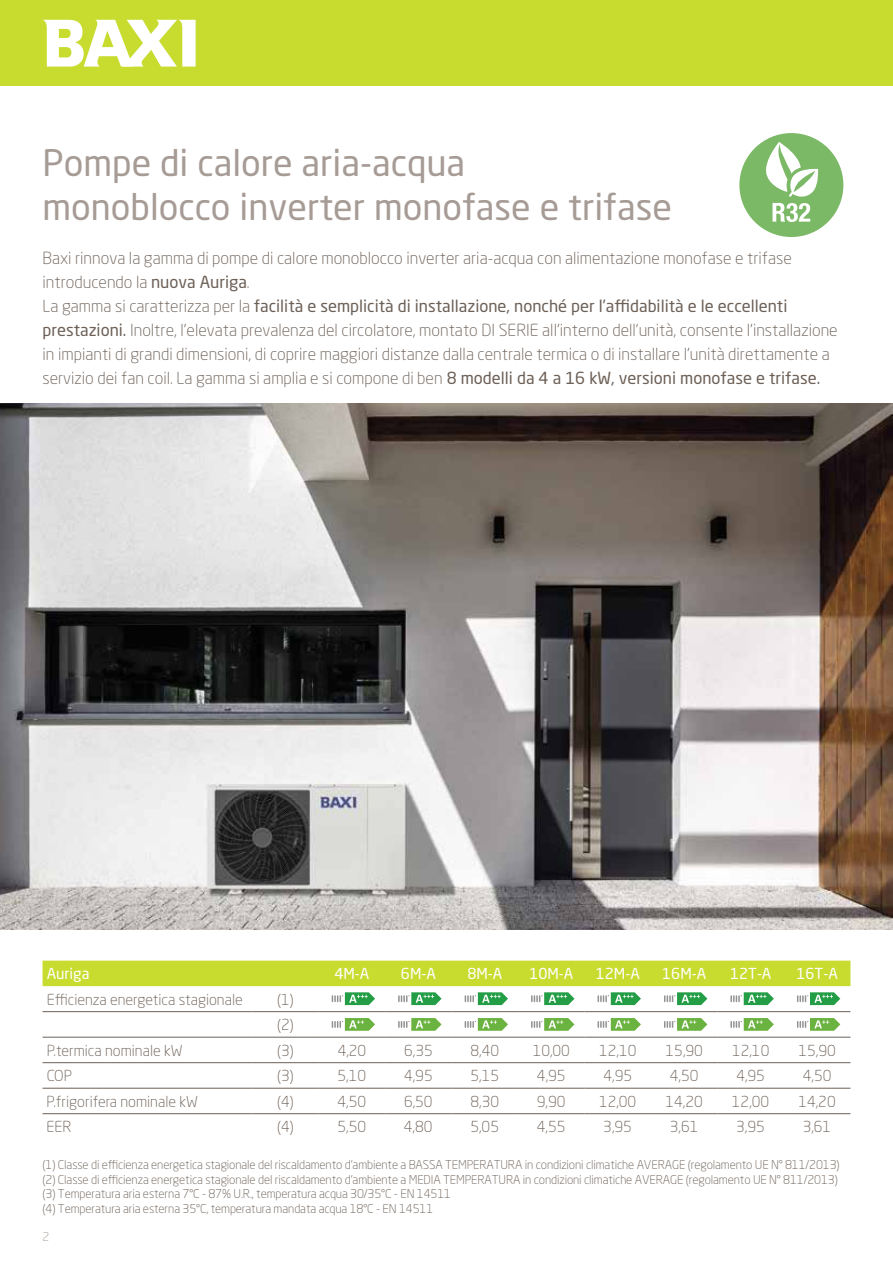
<style>
.page{position:relative;width:893px;height:1263px;background:#fff}
.page>*{position:absolute;margin:0;border:0;box-sizing:border-box;transform-origin:0 0}
.t1{font:36px/43.2px "Neo Sans Pro";color:#a69b95}
.t2{font:300 16.5px/24px "Neo Sans Pro";color:#6c6057}
.t3{font:300 15px/25.5px "Neo Sans Pro";color:#6c6057}
.t4{font:15px "Neo Sans Pro";color:#fff}
.t5{font:300 12px/14.4px "Neo Sans Pro";letter-spacing:-.01em;color:#6c6057}
.t6{font:300 12px "Neo Sans Pro";color:#a69b95}
.s1{font-weight:400}
</style>
<div class="page">
<div style="left:0;top:0;width:893px;height:85px;background:#c8dc30"></div>
<svg style="left:43px;top:20px;width:153px;height:47px"></svg>
<img style="left:0;top:404px;width:893px;height:526px">
<div style="left:43px;top:961px;width:807px;height:25px;background:#c8dc30"></div>
<hr style="left:43px;top:1011px;width:209px;height:1px;background:#6c6057">
<hr style="left:252px;top:1011px;width:67px;height:1px;background:#6c6057">
<hr style="left:319px;top:1011px;width:66px;height:1px;background:#6c6057">
<hr style="left:385px;top:1011px;width:67px;height:1px;background:#6c6057">
<hr style="left:452px;top:1011px;width:66px;height:1px;background:#6c6057">
<hr style="left:518px;top:1011px;width:67px;height:1px;background:#6c6057">
<hr style="left:585px;top:1011px;width:66px;height:1px;background:#6c6057">
<hr style="left:651px;top:1011px;width:66px;height:1px;background:#6c6057">
<hr style="left:717px;top:1011px;width:67px;height:1px;background:#6c6057">
<hr style="left:784px;top:1011px;width:66px;height:1px;background:#6c6057">
<hr style="left:43px;top:1037px;width:209px;height:1px;background:#6c6057">
<hr style="left:252px;top:1037px;width:67px;height:1px;background:#6c6057">
<hr style="left:319px;top:1037px;width:66px;height:1px;background:#6c6057">
<hr style="left:385px;top:1037px;width:67px;height:1px;background:#6c6057">
<hr style="left:452px;top:1037px;width:66px;height:1px;background:#6c6057">
<hr style="left:518px;top:1037px;width:67px;height:1px;background:#6c6057">
<hr style="left:585px;top:1037px;width:66px;height:1px;background:#6c6057">
<hr style="left:651px;top:1037px;width:66px;height:1px;background:#6c6057">
<hr style="left:717px;top:1037px;width:67px;height:1px;background:#6c6057">
<hr style="left:784px;top:1037px;width:66px;height:1px;background:#6c6057">
<hr style="left:43px;top:1062px;width:209px;height:1px;background:#6c6057">
<hr style="left:252px;top:1062px;width:67px;height:1px;background:#6c6057">
<hr style="left:319px;top:1062px;width:66px;height:1px;background:#6c6057">
<hr style="left:385px;top:1062px;width:67px;height:1px;background:#6c6057">
<hr style="left:452px;top:1062px;width:66px;height:1px;background:#6c6057">
<hr style="left:518px;top:1062px;width:67px;height:1px;background:#6c6057">
<hr style="left:585px;top:1062px;width:66px;height:1px;background:#6c6057">
<hr style="left:651px;top:1062px;width:66px;height:1px;background:#6c6057">
<hr style="left:717px;top:1062px;width:67px;height:1px;background:#6c6057">
<hr style="left:784px;top:1062px;width:66px;height:1px;background:#6c6057">
<hr style="left:43px;top:1088px;width:209px;height:1px;background:#6c6057">
<hr style="left:252px;top:1088px;width:67px;height:1px;background:#6c6057">
<hr style="left:319px;top:1088px;width:66px;height:1px;background:#6c6057">
<hr style="left:385px;top:1088px;width:67px;height:1px;background:#6c6057">
<hr style="left:452px;top:1088px;width:66px;height:1px;background:#6c6057">
<hr style="left:518px;top:1088px;width:67px;height:1px;background:#6c6057">
<hr style="left:585px;top:1088px;width:66px;height:1px;background:#6c6057">
<hr style="left:651px;top:1088px;width:66px;height:1px;background:#6c6057">
<hr style="left:717px;top:1088px;width:67px;height:1px;background:#6c6057">
<hr style="left:784px;top:1088px;width:66px;height:1px;background:#6c6057">
<hr style="left:43px;top:1113px;width:209px;height:1px;background:#6c6057">
<hr style="left:252px;top:1113px;width:67px;height:1px;background:#6c6057">
<hr style="left:319px;top:1113px;width:66px;height:1px;background:#6c6057">
<hr style="left:385px;top:1113px;width:67px;height:1px;background:#6c6057">
<hr style="left:452px;top:1113px;width:66px;height:1px;background:#6c6057">
<hr style="left:518px;top:1113px;width:67px;height:1px;background:#6c6057">
<hr style="left:585px;top:1113px;width:66px;height:1px;background:#6c6057">
<hr style="left:651px;top:1113px;width:66px;height:1px;background:#6c6057">
<hr style="left:717px;top:1113px;width:67px;height:1px;background:#6c6057">
<hr style="left:784px;top:1113px;width:66px;height:1px;background:#6c6057">
<svg style="left:331px;top:992px;width:44px;height:13px"></svg>
<svg style="left:398px;top:992px;width:44px;height:13px"></svg>
<svg style="left:464px;top:992px;width:44px;height:13px"></svg>
<svg style="left:531px;top:992px;width:43px;height:13px"></svg>
<svg style="left:597px;top:992px;width:44px;height:13px"></svg>
<svg style="left:664px;top:992px;width:43px;height:13px"></svg>
<svg style="left:730px;top:992px;width:44px;height:13px"></svg>
<svg style="left:797px;top:992px;width:43px;height:13px"></svg>
<svg style="left:331px;top:1018px;width:44px;height:13px"></svg>
<svg style="left:398px;top:1018px;width:44px;height:13px"></svg>
<svg style="left:464px;top:1018px;width:44px;height:13px"></svg>
<svg style="left:531px;top:1018px;width:43px;height:13px"></svg>
<svg style="left:597px;top:1018px;width:44px;height:13px"></svg>
<svg style="left:664px;top:1018px;width:43px;height:13px"></svg>
<svg style="left:730px;top:1018px;width:44px;height:13px"></svg>
<svg style="left:797px;top:1018px;width:43px;height:13px"></svg>
<div style="left:739px;top:133px;width:104px;height:104px;background:#7cb966;border-radius:50%"></div>
<svg style="left:772px;top:203px;width:38px;height:19px"></svg>
<svg style="left:766px;top:142px;width:52px;height:55px"></svg>
<h1 class="t1" style="left:43px;top:141px;width:631px">Pompe di calore aria-acqua<br>monoblocco inverter monofase e trifase</h1>
<p class="t2" style="left:43px;top:246px;width:797px">Baxi rinnova la gamma di pompe di calore monoblocco inverter aria-acqua con alimentazione monofase e trifase introducendo la <span class="s1">nuova Auriga</span>.<br>La gamma si caratterizza per la <span class="s1">facilità e semplicità di installazione, nonché per l’affidabilità e le eccellenti prestazioni.</span> Inoltre, l’elevata prevalenza del circolatore, montato DI SERIE all’interno dell’unità, consente l’installazione in impianti di grandi dimensioni, di coprire maggiori distanze dalla centrale termica o di installare l’unità direttamente a servizio dei fan coil. La gamma si amplia e si compone di ben <span class="s1">8 modelli da 4 a 16 kW, versioni monofase e trifase.</span></p>
<p class="t4" style="left:47px;top:964px;width:44px">Auriga</p>
<p class="t4" style="left:334px;top:964px;width:36px">4M-A</p>
<p class="t4" style="left:401px;top:964px;width:36px">6M-A</p>
<p class="t4" style="left:467px;top:964px;width:36px">8M-A</p>
<p class="t4" style="left:529px;top:964px;width:46px">10M-A</p>
<p class="t4" style="left:596px;top:964px;width:46px">12M-A</p>
<p class="t4" style="left:662px;top:964px;width:46px">16M-A</p>
<p class="t4" style="left:730px;top:964px;width:43px">12T-A</p>
<p class="t4" style="left:796px;top:964px;width:43px">16T-A</p>
<p class="t3" style="left:47px;top:986px;width:198px">Efficienza energetica stagionale</p>
<p class="t3" style="left:277px;top:986px;width:18px">(1) (2)</p>
<p class="t3" style="left:47px;top:1037px;width:137px">P.termica nominale kW</p>
<p class="t3" style="left:277px;top:1037px;width:18px">(3)</p>
<p class="t3" style="left:338px;top:1037px;width:30px">4,20</p>
<p class="t3" style="left:404px;top:1037px;width:30px">6,35</p>
<p class="t3" style="left:471px;top:1037px;width:30px">8,40</p>
<p class="t3" style="left:533px;top:1037px;width:39px">10,00</p>
<p class="t3" style="left:599px;top:1037px;width:39px">12,10</p>
<p class="t3" style="left:666px;top:1037px;width:39px">15,90</p>
<p class="t3" style="left:732px;top:1037px;width:39px">12,10</p>
<p class="t3" style="left:798px;top:1037px;width:39px">15,90</p>
<p class="t3" style="left:47px;top:1063px;width:27px">COP</p>
<p class="t3" style="left:277px;top:1063px;width:18px">(3)</p>
<p class="t3" style="left:338px;top:1063px;width:30px">5,10</p>
<p class="t3" style="left:404px;top:1063px;width:30px">4,95</p>
<p class="t3" style="left:470px;top:1063px;width:30px">5,15</p>
<p class="t3" style="left:537px;top:1063px;width:30px">4,95</p>
<p class="t3" style="left:603px;top:1063px;width:30px">4,95</p>
<p class="t3" style="left:670px;top:1063px;width:30px">4,50</p>
<p class="t3" style="left:736px;top:1063px;width:30px">4,95</p>
<p class="t3" style="left:803px;top:1063px;width:30px">4,50</p>
<p class="t3" style="left:47px;top:1088px;width:153px">P.frigorifera nominale kW</p>
<p class="t3" style="left:277px;top:1088px;width:18px">(4)</p>
<p class="t3" style="left:338px;top:1088px;width:30px">4,50</p>
<p class="t3" style="left:404px;top:1088px;width:30px">6,50</p>
<p class="t3" style="left:470px;top:1088px;width:30px">8,30</p>
<p class="t3" style="left:537px;top:1088px;width:30px">9,90</p>
<p class="t3" style="left:599px;top:1088px;width:39px">12,00</p>
<p class="t3" style="left:665px;top:1088px;width:39px">14,20</p>
<p class="t3" style="left:732px;top:1088px;width:39px">12,00</p>
<p class="t3" style="left:798px;top:1088px;width:39px">14,20</p>
<p class="t3" style="left:47px;top:1114px;width:26px">EER</p>
<p class="t3" style="left:277px;top:1114px;width:18px">(4)</p>
<p class="t3" style="left:337px;top:1114px;width:30px">5,50</p>
<p class="t3" style="left:404px;top:1114px;width:30px">4,80</p>
<p class="t3" style="left:470px;top:1114px;width:30px">5,05</p>
<p class="t3" style="left:537px;top:1114px;width:30px">4,55</p>
<p class="t3" style="left:603px;top:1114px;width:30px">3,95</p>
<p class="t3" style="left:670px;top:1114px;width:30px">3,61</p>
<p class="t3" style="left:736px;top:1114px;width:30px">3,95</p>
<p class="t3" style="left:803px;top:1114px;width:30px">3,61</p>
<p class="t5" style="left:43px;top:1157px;width:799px">(1) Classe di efficienza energetica stagionale del riscaldamento d’ambiente a BASSA TEMPERATURA in condizioni climatiche AVERAGE (regolamento UE N° 811/2013) (2) Classe di efficienza energetica stagionale del riscaldamento d’ambiente a MEDIA TEMPERATURA in condizioni climatiche AVERAGE (regolamento UE N° 811/2013) (3) Temperatura aria esterna 7°C - 87% U.R., temperatura acqua 30/35°C - EN 14511<br>(4) Temperatura aria esterna 35°C, temperatura mandata acqua 18°C - EN 14511</p>
<p class="t6" style="left:43px;top:1229px;width:8px">2</p>
</div>
